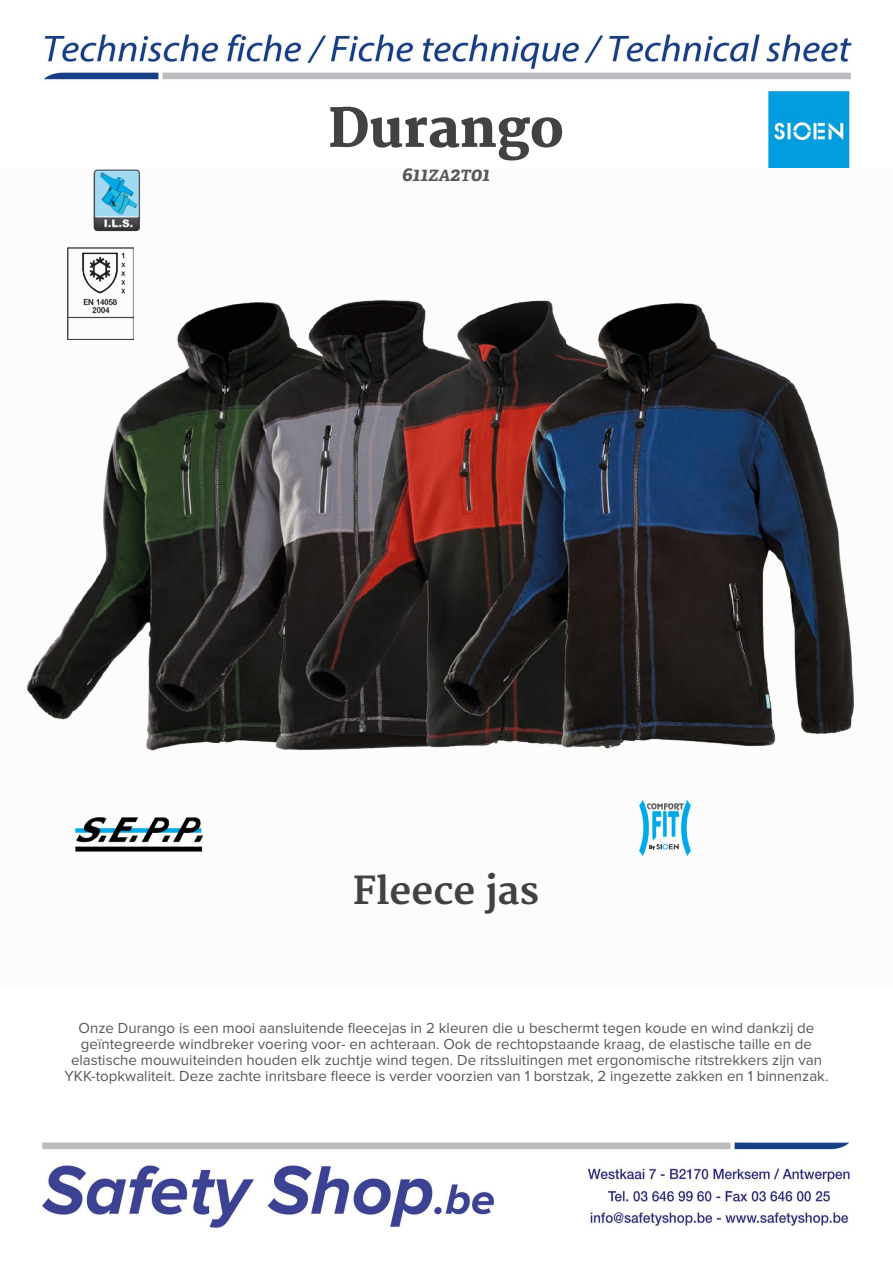
<style>
.page{position:relative;width:893px;height:1263px;background:#fff}
.page>*{position:absolute;margin:0;border:0;box-sizing:border-box;transform-origin:0 0}
.t1{font:800 52.5px "Merriweather";color:#424243}
.t2{font:700 37.5px "Merriweather";color:#424243}
.t3{font:italic 700 19.5px "Adelle PE";color:#575756}
.t4{font:15px/16.4px "Proxima Nova";color:#575756;text-align:center}
.s1{font-size:15.6px}
</style>
<div class="page">
<img style="left:41px;top:33px;width:811px;height:1195px">
<div style="left:0;top:168px;width:893px;height:819px;background:#fcfcfc"></div>
<img style="left:91px;top:165px;width:52px;height:5px">
<img style="left:27px;top:170px;width:109px;height:682px">
<img style="left:136px;top:170px;width:136px;height:682px">
<img style="left:272px;top:300px;width:136px;height:450px">
<img style="left:408px;top:300px;width:446px;height:557px">
<h1 class="t1" style="left:328px;top:98px;width:237px">Durango</h1>
<h3 class="t3" style="left:402px;top:160px;width:90px">611<span class="s1">ZA</span>2<span class="s1">T</span>01</h3>
<h2 class="t2" style="left:353px;top:869px;width:188px">Fleece jas</h2>
<p class="t4" style="left:65px;top:1020px;width:765px">Onze Durango is een mooi aansluitende fleecejas in 2 kleuren die u beschermt tegen koude en wind dankzij de geïntegreerde windbreker voering voor- en achteraan. Ook de rechtopstaande kraag, de elastische taille en de elastische mouwuiteinden houden elk zuchtje wind tegen. De ritssluitingen met ergonomische ritstrekkers zijn van YKK-topkwaliteit. Deze zachte inritsbare fleece is verder voorzien van 1 borstzak, 2 ingezette zakken en 1 binnenzak.</p>
</div>
